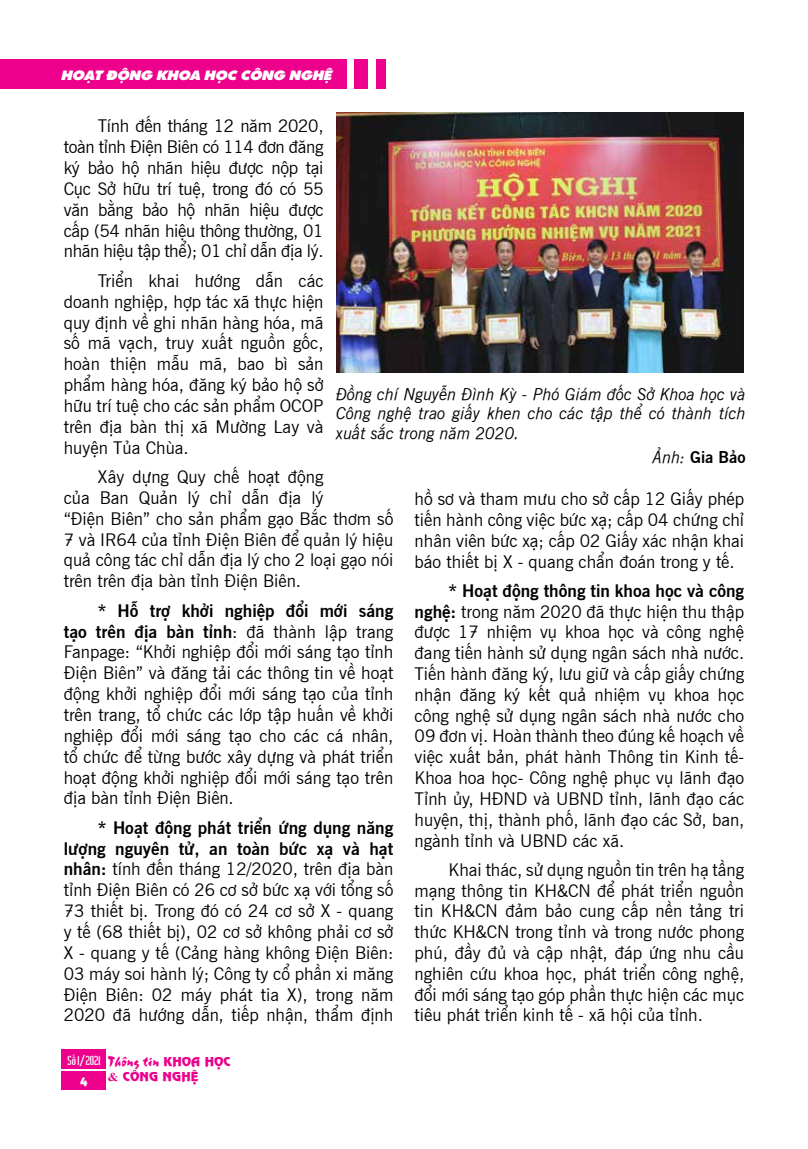
<style>
.page{position:relative;width:808px;height:1149px;background:#fff}
.page>*{position:absolute;margin:0;border:0;box-sizing:border-box;transform-origin:0 0}
.t1{font:17.25px/20.9px "UVN Tin Tuc";color:#000;text-align:justify}
.t2{font:italic 16.2px/19.5px "UVN Tin Tuc";color:#000;text-align:justify}
.t3{font:700 16.2px "UVN Tin Tuc";color:#000}
.t4{font:15px "UVN Thang Vu";color:#ec008c}
.t5{font:13.5px "UTM Sharnay";color:#fff;scale:1.08 1}
.t6{font:12px "UVN Nguyen Du";color:#ec008c;scale:1.08 1}
.t7{font:12px "UVN Hai Ba Trung";color:#fff}
.t8{font:11.25px "UVN Nguyen Du";color:#fff;scale:1.08 1}
.s1{font-weight:700}
.s2{font-weight:400;font-style:italic}
.s3{font-family:"UVN Nguyen Du";font-size:12px}
.s4{font-family:"Times New Roman";font-weight:700}
</style>
<div class="page">
<div style="left:62px;top:1049px;width:44px;height:19px;background:#ec008c"></div>
<div style="left:62px;top:1071px;width:44px;height:18px;background:#ec008c"></div>
<div style="left:0;top:59px;width:347px;height:30px;background:#ec008c"></div>
<div style="left:355px;top:59px;width:13px;height:30px;background:#ec008c"></div>
<div style="left:376px;top:59px;width:9px;height:30px;background:#ec008c"></div>
<img style="left:336px;top:113px;width:407px;height:259px">
<p class="t5" style="left:61px;top:64px;width:252px">HOẠT ĐỘNG KHOA HỌC CÔNG NGHỆ</p>
<p class="t1" style="left:64px;top:114px;width:261px;text-indent:34px">Tính đến tháng 12 năm 2020, toàn tỉnh Điện Biên có 114 đơn đăng ký bảo hộ nhãn hiệu được nộp tại Cục Sở hữu trí tuệ, trong đó có 55 văn bằng bảo hộ nhãn hiệu được cấp (54 nhãn hiệu thông thường, 01 nhãn hiệu tập thể); 01 chỉ dẫn địa lý.</p>
<p class="t1" style="left:64px;top:268px;width:261px;text-align:left;text-indent:34px">Triển khai hướng dẫ n các doanh nghiệp, hợp tác xã thực hiện quy đị nh về ghi nhãn hàng hóa, mã số mã vạch, truy xuất nguồn gốc, hoà n thiện mẫu mã , bao bì sả n phẩm hà ng hóa, đăng ký bảo hộ sở hữu trí tuệ cho các sả n phẩm OCOP trên địa bàn thị xã Mường Lay và huyện Tủa Chùa.</p>
<p class="t1" style="left:64px;top:464px;width:331px;text-align:left;text-indent:34px">Xây dựng Quy chế hoạt động<br>của Ban Quản lý chỉ dẫn địa lý<br>“Điện Biên” cho sản phẩm gạo Bắc thơm số 7 và IR64 của tỉnh Điện Biên để quản lý hiệu quả công tác chỉ dẫn địa lý cho 2 loại gạo nói trên trên địa bàn tỉnh Điện Biên.</p>
<p class="t1" style="left:64px;top:598px;width:331px;text-indent:34px"><span class="s1">* Hỗ trợ khởi nghiệp đổi mới sá ng tạo trên địa bàn tỉnh</span>: đã thành lập trang Fanpage: “Khởi nghiệp đổi mới sáng tạo tỉnh Điện Biên” và đăng tải các thông tin về hoạt động khởi nghiệp đổi mới sáng tạo của tỉnh trên trang, tổ chức các lớp tập huấn về khởi nghiệp đổi mới sáng tạo cho các cá nhân, tổ chức để từng bước xây dựng và phát triển hoạt động khởi nghiệp đổi mới sáng tạo trên địa bàn tỉnh Điện Biên.</p>
<p class="t1" style="left:64px;top:815px;width:331px;text-indent:34px"><span class="s1">* Hoạt động phát triển ứng dụng năng lượng nguyên tử, an toàn bức xạ và hạt nhân:</span> tính đến tháng 12/2020, trên địa bàn tỉnh Điện Biên có 26 cơ sở bức xạ với tổng số 73 thiết bị. Trong đó có 24 cơ sở X - quang y tế (68 thiết bị), 02 cơ sở không phải cơ sở X - quang y tế (Cảng hàng không Điện Biên:<br>03 máy soi hành lý; Công ty cổ phần xi măng Điện Biên: 02 máy phát tia X), trong năm 2020 đã hướng dẫn, tiếp nhận, thẩm định</p>
<p class="t2" style="left:336px;top:382px;width:411px">Đồng chí Nguyễn Đình Kỳ - Phó Giám đốc Sở Khoa học và Công nghệ trao giấy khen cho các tập thể có thành tích xuất sắc trong năm 2020.</p>
<p class="t3" style="left:653px;top:444px;width:95px"><span class="s2">Ảnh:</span> Gia Bảo</p>
<p class="t1" style="left:415px;top:487px;width:331px">hồ sơ và tham mưu cho sở cấp 12 Giấy phép tiến hành công việc bức xạ; cấp 04 chứng chỉ nhân viên bức xạ; cấp 02 Giấy xác nhận khai báo thiết bị X - quang chẩn đoán trong y tế.</p>
<p class="t1" style="left:415px;top:578px;width:331px;text-indent:34px"><span class="s1">* Hoạt động thông tin khoa học và công nghệ:</span> trong năm 2020 đã thực hiện thu thập được 17 nhiệm vụ khoa học và công nghệ đang tiến hành sử dụng ngân sách nhà nước.<br>Tiến hành đăng ký, lưu giữ và cấp giấy chứng nhận đăng ký kết quả nhiệm vụ khoa học công nghệ sử dụng ngân sách nhà nước cho 09 đơn vị. Hoàn thành theo đúng kế hoạch về việc xuất bản, phát hành Thông tin Kinh tế-Khoa hoa học- Công nghệ phục vụ lãnh đạo Tỉnh ủy, HĐND và UBND tỉnh, lãnh đạo các huyện, thị, thành phố, lãnh đạo các Sở, ban, ngành tỉnh và UBND các xã.</p>
<p class="t1" style="left:415px;top:857px;width:331px;text-indent:34px">Khai thác, sử dụng nguồn tin trên hạ tầng mạng thông tin KH&amp;CN để phát triển nguồn tin KH&amp;CN đảm bảo cung cấp nền tảng tri thức KH&amp;CN trong tỉnh và trong nước phong phú, đầy đủ và cập nhật, đáp ứng nhu cầu nghiên cứu khoa học, phát triển công nghệ, đổi mới sáng tạo góp phần thực hiện các mục tiêu phát triển kinh tế - xã hội của tỉnh.</p>
<p class="t7" style="left:67px;top:1050px;width:34px">Số 1/2021</p>
<p class="t8" style="left:80px;top:1073px;width:9px">4</p>
<p class="t4" style="left:108px;top:1049px;width:124px">Thông tin <span class="s3">KHOA HỌC</span></p>
<p class="t6" style="left:108px;top:1067px;width:86px"><span class="s4">&amp;</span> CÔNG NGHỆ</p>
</div>
